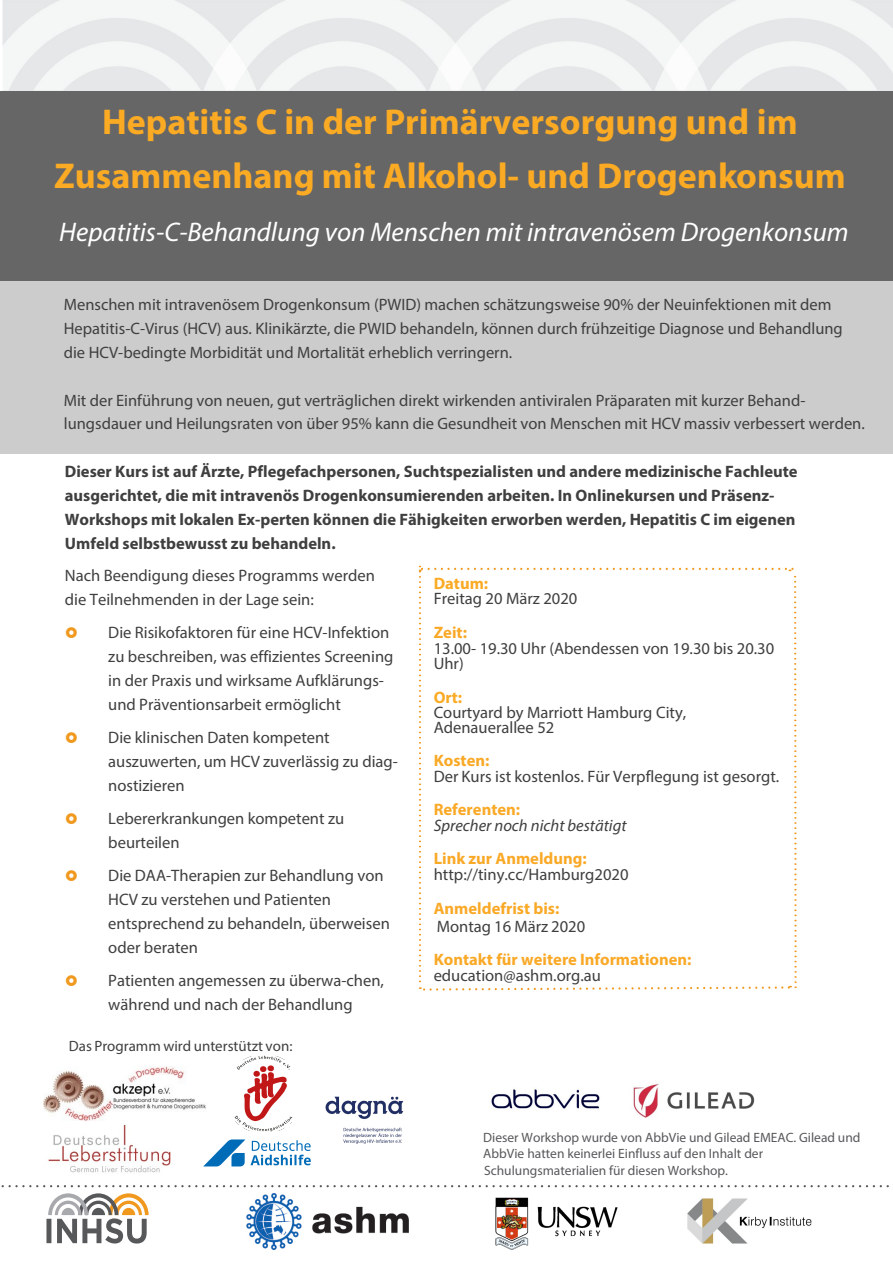
<style>
.page{position:relative;width:893px;height:1263px;background:#fff}
.page>*{position:absolute;margin:0;border:0;box-sizing:border-box;transform-origin:0 0}
.t1{font:700 36px/53.8px "Myriad Pro";color:#fbaa24;text-align:center}
.t2{font:italic 27px "Myriad Pro";color:#fff}
.t3{font:16.65px "Myriad Pro";color:#3f3f3f}
.t4{font:700 16.65px "Myriad Pro";color:#faa927}
.t5{font:16.5px/24px "Myriad Pro";color:#3f3f3f}
.t6{font:700 16.5px/24px "Myriad Pro";color:#3f3f3f}
.t7{font:700 16.5px "Myriad Pro";color:#faa927}
.t8{font:italic 16.5px "Myriad Pro";color:#3f3f3f}
.t9{font:700 16.5px "Myriad Pro";color:#fbaa24}
.t10{font:15px "Myriad Pro";color:#3f3f3f}
.t11{font:13.5px/16.8px "Myriad Pro";color:#57585a}
</style>
<div class="page">
<svg style="left:418px;top:566px;width:379px;height:425px"></svg>
<svg style="left:1px;top:1185px;width:887px;height:2px"></svg>
<img style="left:495px;top:1197px;width:123px;height:53px">
<img style="left:246px;top:1193px;width:162px;height:56px">
<svg style="left:46px;top:1193px;width:103px;height:50px"></svg>
<img style="left:687px;top:1198px;width:125px;height:46px">
<div style="left:1px;top:91px;width:892px;height:190px;background:#666"></div>
<div style="left:1px;top:282px;width:892px;height:172px;background:#ccc"></div>
<img style="left:2px;top:0;width:891px;height:91px">
<img style="left:48px;top:1125px;width:123px;height:48px">
<img style="left:44px;top:1067px;width:162px;height:54px">
<img style="left:491px;top:1089px;width:109px;height:20px">
<img style="left:633px;top:1084px;width:122px;height:34px">
<img style="left:203px;top:1139px;width:108px;height:28px">
<img style="left:234px;top:1055px;width:59px;height:77px">
<img style="left:325px;top:1096px;width:79px;height:48px">
<h1 class="t1" style="left:54px;top:94px;width:793px">Hepatitis C in der Primärversorgung und im<br>Zusammenhang mit Alkohol- und Drogenkonsum</h1>
<h2 class="t2" style="left:59px;top:215px;width:791px">Hepatitis-C-Behandlung von Menschen mit intravenösem Drogenkonsum</h2>
<p class="t5" style="left:64px;top:292px;width:780px">Menschen mit intravenösem Drogenkonsum (PWID) machen schätzungsweise 90% der Neuinfektionen mit dem<br>Hepatitis-C-Virus (HCV) aus. Klinikärzte, die PWID behandeln, können durch frühzeitige Diagnose und Behandlung die HCV-bedingte Morbidität und Mortalität erheblich verringern.</p>
<p class="t5" style="left:64px;top:388px;width:802px">Mit der Einführung von neuen, gut verträglichen direkt wirkenden antiviralen Präparaten mit kurzer Behand&shy;lungsdauer und Heilungsraten von über 95% kann die Gesundheit von Menschen mit HCV massiv verbessert werden.</p>
<p class="t6" style="left:65px;top:459px;width:734px">Dieser Kurs ist auf Ärzte, Pflegefachpersonen, Suchtspezialisten und andere medizinische Fachleute ausgerichtet, die mit intravenös Drogenkonsumierenden arbeiten. In Onlinekursen und Präsenz-Workshops mit lokalen Ex-perten können die Fähigkeiten erworben werden, Hepatitis C im eigenen Umfeld selbstbewusst zu behandeln.</p>
<p class="t5" style="left:65px;top:563px;width:312px">Nach Beendigung dieses Programms werden die Teilnehmenden in der Lage sein:</p>
<p class="t3" style="left:108px;top:622px;width:283px">Die Risikofaktoren für eine HCV-Infektion</p>
<p class="t5" style="left:108px;top:644px;width:287px">zu beschreiben, was effizientes Screening in der Praxis und wirksame Aufklärungs&shy;und Präventionsarbeit ermöglicht</p>
<p class="t5" style="left:108px;top:725px;width:291px">Die klinischen Daten kompetent auszuwerten, um HCV zuverlässig zu diag&shy;nostizieren</p>
<p class="t5" style="left:108px;top:806px;width:238px">Lebererkrankungen kompetent zu beurteilen</p>
<p class="t5" style="left:108px;top:863px;width:277px">Die DAA-Therapien zur Behandlung von</p>
<p class="t3" style="left:108px;top:889px;width:224px">HCV zu verstehen und Patienten</p>
<p class="t5" style="left:108px;top:911px;width:283px">entsprechend zu behandeln, überweisen oder beraten</p>
<p class="t5" style="left:108px;top:968px;width:277px">Patienten angemessen zu überwa-chen, während und nach der Behandlung</p>
<p class="t10" style="left:69px;top:1036px;width:225px">Das Programm wird unterstützt von:</p>
<p class="t9" style="left:434px;top:573px;width:56px">Datum:</p>
<p class="t5" style="left:434px;top:586px;width:145px">Freitag 20 März 2020</p>
<p class="t4" style="left:434px;top:622px;width:35px">Zeit:</p>
<p class="t5" style="left:434px;top:640px;width:342px;line-height:15.8px">13.00- 19.30 Uhr (Abendessen von 19.30 bis 20.30<br>Uhr)</p>
<p class="t9" style="left:434px;top:686px;width:30px">Ort:</p>
<p class="t5" style="left:434px;top:704px;width:254px;line-height:15px">Courtyard by Marriott Hamburg City,<br>Adenauerallee 52</p>
<p class="t7" style="left:434px;top:750px;width:57px">Kosten:</p>
<p class="t5" style="left:434px;top:764px;width:347px">Der Kurs ist kostenlos. Für Verpflegung ist gesorgt.</p>
<p class="t7" style="left:434px;top:799px;width:88px">Referenten:</p>
<p class="t8" style="left:434px;top:815px;width:194px">Sprecher noch nicht bestätigt</p>
<p class="t7" style="left:434px;top:848px;width:155px">Link zur Anmeldung:</p>
<p class="t3" style="left:434px;top:864px;width:196px">http://tiny.cc/Hamburg2020</p>
<p class="t7" style="left:434px;top:897px;width:127px">Anmeldefrist bis:</p>
<p class="t5" style="left:437px;top:914px;width:150px">Montag 16 März 2020</p>
<p class="t7" style="left:434px;top:948px;width:259px">Kontakt für weitere Informationen:</p>
<p class="t5" style="left:434px;top:963px;width:169px">education@ashm.org.au</p>
<p class="t11" style="left:483px;top:1128px;width:379px">Dieser Workshop wurde von AbbVie und Gilead EMEAC. Gilead und<br>AbbVie hatten keinerlei Einfluss auf den Inhalt der<br>Schulungsmaterialien für diesen Workshop.</p>
</div>
